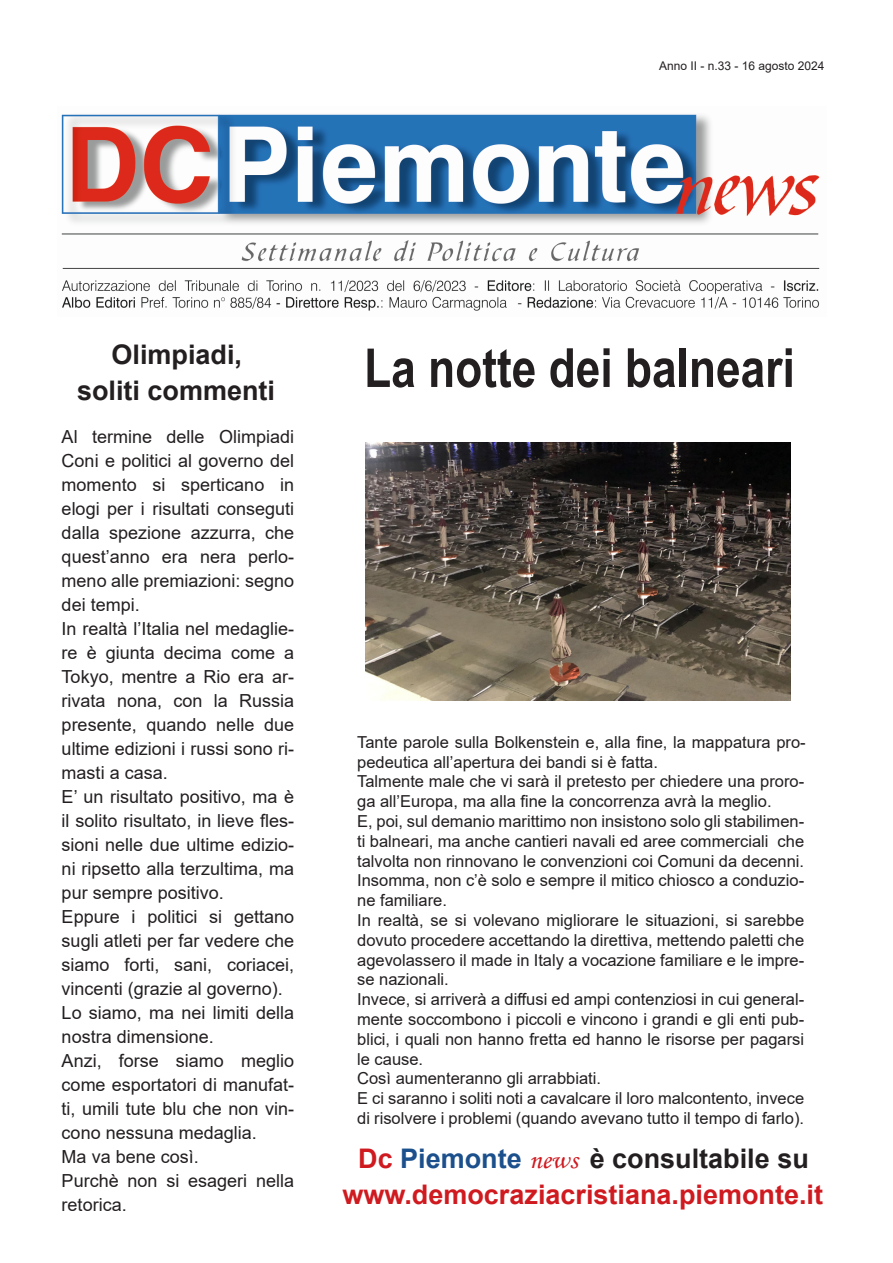
<style>
.page{position:relative;width:893px;height:1263px;background:#fff}
.page>*{position:absolute;margin:0;border:0;box-sizing:border-box;transform-origin:0 0}
.t1{font:700 54px "Arial Narrow";color:#231f20}
.t2{font:700 27px "Arial";color:#231f20}
.t3{font:700 27px "Arial";color:#cf1a20}
.t4{font:18px/24px "Arial";color:#231f20;text-align:justify}
.t5{font:16.5px/19.8px "Arial";color:#231f20}
.t6{font:12px "Arial";color:#231f20}
.s1{color:#cf1a20}
.s2{color:#1b508c}
.s3{font-family:"Monotype Corsiva";font-weight:400;color:#cf1a20}
</style>
<div class="page">
<img style="left:61px;top:114px;width:759px;height:197px">
<img style="left:366px;top:443px;width:425px;height:257px">
<p class="t6" style="left:659px;top:58px;width:167px">Anno II - n.33 - 16 agosto 2024</p>
<p class="t2" style="left:112px;top:336px;width:132px">Olimpiadi,</p>
<p class="t2" style="left:77px;top:372px;width:200px">soliti commenti</p>
<p class="t4" style="left:62px;top:424px;width:234px">Al termine delle Olimpiadi Coni e politici al governo del momento si sperticano in elogi per i risultati conseguti dalla spezione azzurra, che quest’anno era nera perlo&shy;meno alle premiazioni: segno dei tempi.</p>
<p class="t4" style="left:62px;top:616px;width:234px">In realtà l’Italia nel medaglie&shy;re è giunta decima come a Tokyo, mentre a Rio era ar&shy;rivata nona, con la Russia presente, quando nelle due ultime edizioni i russi sono ri&shy;masti a casa.</p>
<p class="t4" style="left:62px;top:784px;width:234px">E’ un risultato positivo, ma è il solito risultato, in lieve fles&shy;sioni nelle due ultime edizio&shy;ni ripsetto alla terzultima, ma pur sempre positivo.</p>
<p class="t4" style="left:62px;top:904px;width:234px">Eppure i politici si gettano sugli atleti per far vedere che siamo forti, sani, coriacei, vincenti (grazie al governo).</p>
<p class="t4" style="left:62px;top:1000px;width:234px">Lo siamo, ma nei limiti della nostra dimensione.</p>
<p class="t4" style="left:62px;top:1048px;width:234px">Anzi, forse siamo meglio come esportatori di manufat&shy;ti, umili tute blu che non vin&shy;cono nessuna medaglia.</p>
<p class="t4" style="left:62px;top:1144px;width:139px">Ma va bene così.</p>
<p class="t4" style="left:62px;top:1168px;width:234px">Purchè non si esageri nella retorica.</p>
<p class="t1" style="left:364px;top:327px;width:432px">La notte dei balneari</p>
<p class="t5" style="left:357px;top:732px;width:450px">Tante parole sulla Bolkenstein e, alla fine, la mappatura pro&shy;pedeutica all’apertura dei bandi si è fatta.</p>
<p class="t5" style="left:357px;top:771px;width:448px">Talmente male che vi sarà il pretesto per chiedere una proro&shy;ga all’Europa, ma alla fine la concorrenza avrà la meglio.</p>
<p class="t5" style="left:357px;top:811px;width:448px;text-align:justify">E, poi, sul demanio marittimo non insistono solo gli stabilimen&shy;ti balneari, ma anche cantieri navali ed aree commerciali che talvolta non rinnovano le convenzioni coi Comuni da decenni.</p>
<p class="t5" style="left:357px;top:870px;width:448px">Insomma, non c’è solo e sempre il mitico chiosco a conduzio&shy;ne familiare.</p>
<p class="t5" style="left:357px;top:910px;width:448px;text-align:justify">In realtà, se si volevano migliorare le situazioni, si sarebbe dovuto procedere accettando la direttiva, mettendo paletti che agevolassero il made in Italy a vocazione familiare e le impre&shy;se nazionali.</p>
<p class="t5" style="left:357px;top:989px;width:448px;text-align:justify">Invece, si arriverà a diffusi ed ampi contenziosi in cui general&shy;mente soccombono i piccoli e vincono i grandi e gli enti pub&shy;blici, i quali non hanno fretta ed hanno le risorse per pagarsi le cause.</p>
<p class="t5" style="left:357px;top:1068px;width:245px">Così aumenteranno gli arrabbiati.</p>
<p class="t5" style="left:357px;top:1088px;width:448px">E ci saranno i soliti noti a cavalcare il loro malcontento, invece di risolvere i problemi (quando avevano tutto il tempo di farlo).</p>
<p class="t2" style="left:358px;top:1139px;width:452px"><span class="s1">Dc</span> <span class="s2">Piemonte</span> <span class="s3">news</span> è consultabile su</p>
<p class="t3" style="left:342px;top:1175px;width:482px">www.democraziacristiana.piemonte.it</p>
</div>
